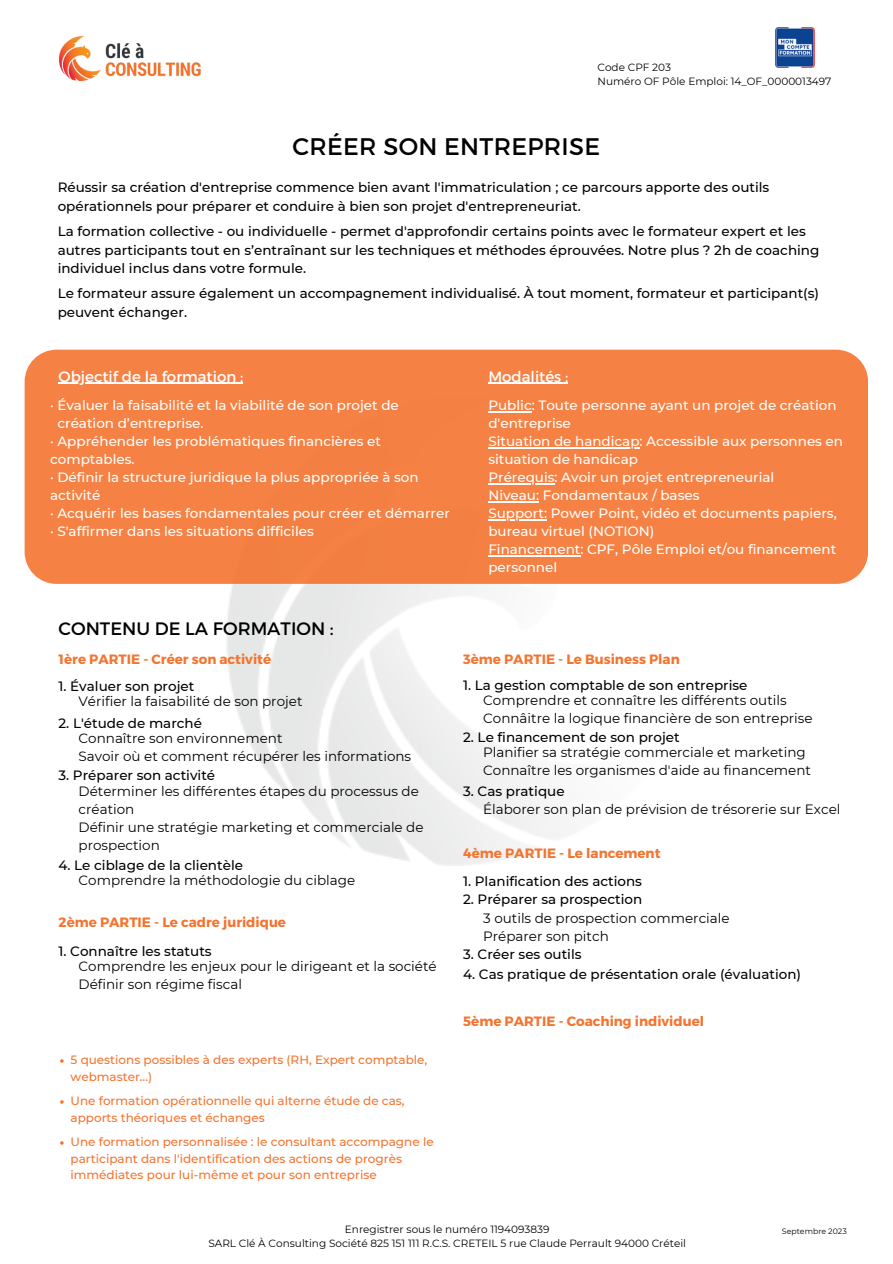
<style>
.page{position:relative;width:893px;height:1264px;background:#fff}
.page>*{position:absolute;margin:0;border:0;box-sizing:border-box;transform-origin:0 0}
.t1{font:24px "Montserrat";letter-spacing:.015em;color:#000}
.t2{font:18px "Montserrat";color:#000}
.t3{font:15px "Montserrat";color:#fff}
.t4{font:500 13.5px/18.8px "Montserrat";color:#000}
.t5{font:13.5px/18px "Montserrat";color:#000}
.t6{font:500 13.5px/18px "Montserrat";color:#fff}
.t7{font:700 13.5px "Montserrat";color:#f4742f}
.t8{font:500 12px/16.5px "Montserrat";color:#f4742f}
.t9{font:10.5px "Montserrat";color:#000}
.t10{font:7.8px "Montserrat";color:#000}
</style>
<div class="page">
<img style="left:59px;top:35px;width:142px;height:46px">
<div style="left:25px;top:349px;width:843px;height:235px;background:#f58244"></div>
<hr style="left:59px;top:382px;width:184px;height:2px;background:#fff">
<hr style="left:488px;top:382px;width:80px;height:2px;background:#fff">
<hr style="left:488px;top:411px;width:43px;height:1px;background:#fff">
<hr style="left:488px;top:447px;width:151px;height:1px;background:#fff">
<hr style="left:488px;top:483px;width:66px;height:1px;background:#fff">
<hr style="left:488px;top:501px;width:51px;height:1px;background:#fff">
<hr style="left:488px;top:519px;width:59px;height:1px;background:#fff">
<hr style="left:488px;top:555px;width:92px;height:1px;background:#fff">
<svg style="left:60px;top:1059px;width:4px;height:3px"></svg>
<svg style="left:60px;top:1100px;width:4px;height:3px"></svg>
<svg style="left:60px;top:1141px;width:4px;height:3px"></svg>
<img style="left:775px;top:28px;width:39px;height:39px">
<p class="t9" style="left:597px;top:60px;width:75px">Code CPF 203</p>
<p class="t9" style="left:597px;top:74px;width:235px">Numéro OF Pôle Emploi: 14_OF_0000013497</p>
<p class="t1" style="left:292px;top:131px;width:309px">CRÉER SON ENTREPRISE</p>
<p class="t4" style="left:58px;top:178px;width:713px">Réussir sa création d'entreprise commence bien avant l'immatriculation ; ce parcours apporte des outils opérationnels pour préparer et conduire à bien son projet d'entrepreneuriat.</p>
<p class="t4" style="left:58px;top:222px;width:763px">La formation collective - ou individuelle - permet d'approfondir certains points avec le formateur expert et les autres participants tout en s’entraînant sur les techniques et méthodes éprouvées. Notre plus ? 2h de coaching individuel inclus dans votre formule.</p>
<p class="t4" style="left:58px;top:284px;width:762px">Le formateur assure également un accompagnement individualisé. À tout moment, formateur et participant(s) peuvent échanger.</p>
<p class="t3" style="left:59px;top:366px;width:186px">Objectif de la formation :</p>
<p class="t3" style="left:488px;top:366px;width:81px">Modalités :</p>
<p class="t6" style="left:488px;top:396px;width:349px">Public: Toute personne ayant un projet de création</p>
<p class="t6" style="left:488px;top:414px;width:84px">d'entreprise</p>
<p class="t6" style="left:488px;top:432px;width:356px">Situation de handicap: Accessible aux personnes en situation de handicap</p>
<p class="t6" style="left:488px;top:468px;width:287px">Prérequis: Avoir un projet entrepreneurial</p>
<p class="t6" style="left:488px;top:486px;width:212px">Niveau: Fondamentaux / bases</p>
<p class="t6" style="left:488px;top:504px;width:350px">Support: Power Point, vidéo et documents papiers, bureau virtuel (NOTION)</p>
<p class="t6" style="left:488px;top:540px;width:349px">Financement: CPF, Pôle Emploi et/ou financement personnel</p>
<p class="t6" style="left:50px;top:396px;width:350px">· Évaluer la faisabilité et la viabilité de son projet de</p>
<p class="t6" style="left:57px;top:414px;width:147px">création d’entreprise.</p>
<p class="t6" style="left:50px;top:432px;width:332px">· Appréhender les problématiques financières et comptables.</p>
<p class="t6" style="left:50px;top:468px;width:370px">· Définir la structure juridique la plus appropriée à son activité</p>
<p class="t6" style="left:50px;top:504px;width:401px">· Acquérir les bases fondamentales pour créer et démarrer</p>
<p class="t6" style="left:50px;top:522px;width:265px">· S'affirmer dans les situations difficiles</p>
<p class="t2" style="left:59px;top:616px;width:277px">CONTENU DE LA FORMATION :</p>
<p class="t7" style="left:59px;top:650px;width:214px">1ère PARTIE - Créer son activité</p>
<p class="t4" style="left:59px;top:676px;width:137px">1. Évaluer son projet</p>
<p class="t4" style="left:59px;top:713px;width:145px">2. L'étude de marché</p>
<p class="t5" style="left:79px;top:692px;width:225px">Vérifier la faisabilité de son projet</p>
<p class="t5" style="left:79px;top:729px;width:205px">Connaître son environnement</p>
<p class="t5" style="left:79px;top:747px;width:334px">Savoir où et comment récupérer les informations</p>
<p class="t5" style="left:79px;top:782px;width:342px">Déterminer les différentes étapes du processus de création</p>
<p class="t5" style="left:79px;top:817px;width:346px">Définir une stratégie marketing et commerciale de prospection</p>
<p class="t5" style="left:79px;top:871px;width:278px">Comprendre la méthodologie du ciblage</p>
<p class="t4" style="left:59px;top:766px;width:158px">3. Préparer son activité</p>
<p class="t4" style="left:59px;top:855px;width:186px">4. Le ciblage de la clientèle</p>
<p class="t7" style="left:59px;top:913px;width:229px">2ème PARTIE - Le cadre juridique</p>
<p class="t4" style="left:59px;top:941px;width:155px">1. Connaître les statuts</p>
<p class="t5" style="left:79px;top:975px;width:165px">Définir son régime fiscal</p>
<p class="t5" style="left:79px;top:957px;width:359px">Comprendre les enjeux pour le dirigeant et la société</p>
<p class="t8" style="left:71px;top:1051px;width:358px">5 questions possibles à des experts (RH, Expert comptable, webmaster...)</p>
<p class="t8" style="left:71px;top:1092px;width:335px">Une formation opérationnelle qui alterne étude de cas, apports théoriques et échanges</p>
<p class="t8" style="left:71px;top:1133px;width:364px">Une formation personnalisée : le consultant accompagne le participant dans l'identification des actions de progrès immédiates pour lui-même et pour son entreprise</p>
<p class="t7" style="left:463px;top:650px;width:218px">3ème PARTIE - Le Business Plan</p>
<p class="t4" style="left:463px;top:675px;width:286px">1. La gestion comptable de son entreprise</p>
<p class="t4" style="left:463px;top:727px;width:218px">2. Le financement de son projet</p>
<p class="t5" style="left:483px;top:691px;width:305px">Comprendre et connaître les différents outils</p>
<p class="t5" style="left:483px;top:709px;width:331px">Connâitre la logique financière de son entreprise</p>
<p class="t5" style="left:483px;top:743px;width:324px">Planifier sa stratégie commerciale et marketing</p>
<p class="t5" style="left:483px;top:761px;width:329px">Connaître les organismes d'aide au financement</p>
<p class="t4" style="left:463px;top:782px;width:103px">3. Cas pratique</p>
<p class="t5" style="left:483px;top:800px;width:359px">Élaborer son plan de prévision de trésorerie sur Excel</p>
<p class="t7" style="left:463px;top:844px;width:199px">4ème PARTIE - Le lancement</p>
<p class="t4" style="left:463px;top:871px;width:180px">1. Planification des actions</p>
<p class="t4" style="left:463px;top:890px;width:180px">2. Préparer sa prospection</p>
<p class="t5" style="left:483px;top:909px;width:248px">3 outils de prospection commerciale</p>
<p class="t5" style="left:483px;top:927px;width:127px">Préparer son pitch</p>
<p class="t4" style="left:463px;top:945px;width:120px">3. Créer ses outils</p>
<p class="t4" style="left:463px;top:965px;width:339px">4. Cas pratique de présentation orale (évaluation)</p>
<p class="t7" style="left:463px;top:1011px;width:242px">5ème PARTIE - Coaching individuel</p>
<p class="t9" style="left:345px;top:1222px;width:206px">Enregistrer sous le numéro 1194093839</p>
<p class="t9" style="left:208px;top:1236px;width:479px">SARL Clé À Consulting Société 825 151 111 R.C.S. CRETEIL 5 rue Claude Perrault 94000 Créteil</p>
<p class="t10" style="left:781px;top:1226px;width:66px">Septembre 2023</p>
</div>
